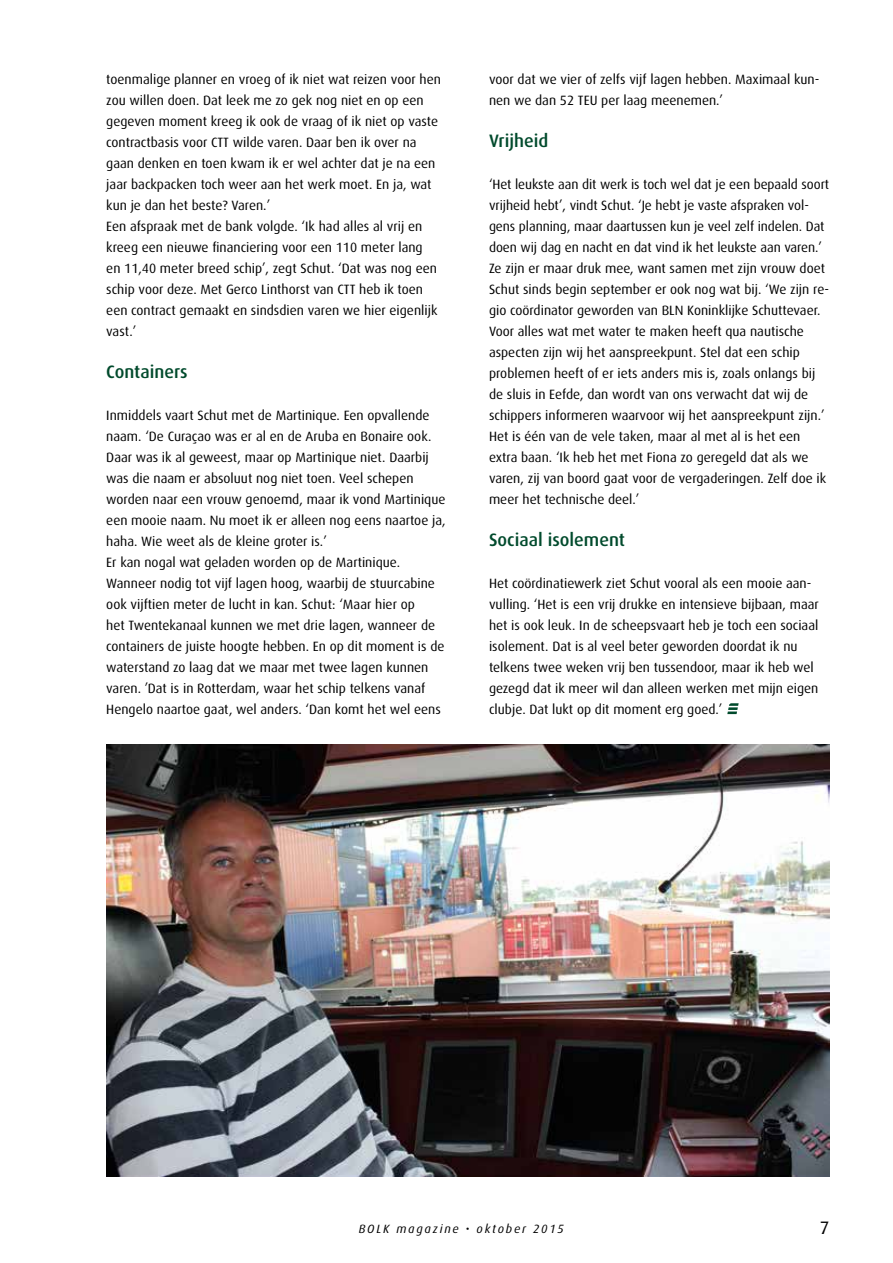
<style>
.page{position:relative;width:893px;height:1263px;background:#fff}
.page>*{position:absolute;margin:0;border:0;box-sizing:border-box;transform-origin:0 0}
.t1{font:500 18px "Dax";color:#004a2c}
.t2{font:18px "Dax";color:#000}
.t3{font:13.5px/21px "Dax";color:#000}
.t4{font:italic 12px "Dax";letter-spacing:.15em;color:#000}
.s1{font-style:normal}
</style>
<div class="page">
<svg style="left:727px;top:703px;width:12px;height:11px"></svg>
<img style="left:106px;top:744px;width:723px;height:432px">
<p class="t3" style="left:106px;top:69px;width:336px">toenmalige planner en vroeg of ik niet wat reizen voor hen zou willen doen. Dat leek me zo gek nog niet en op een gegeven moment kreeg ik ook de vraag of ik niet op vaste contractbasis voor CTT wilde varen. Daar ben ik over na gaan denken en toen kwam ik er wel achter dat je na een jaar backpacken toch weer aan het werk moet. En ja, wat kun je dan het beste? Varen.’<br>Een afspraak met de bank volgde. ‘Ik had alles al vrij en kreeg een nieuwe financiering voor een 110 meter lang<br>en 11,40 meter breed schip’, zegt Schut. ‘Dat was nog een schip voor deze. Met Gerco Linthorst van CTT heb ik toen een contract gemaakt en sindsdien varen we hier eigenlijk vast.’</p>
<h1 class="t1" style="left:106px;top:362px;width:83px">Containers</h1>
<p class="t3" style="left:106px;top:405px;width:341px">Inmiddels vaart Schut met de Martinique. Een opvallende naam. ‘De Curaçao was er al en de Aruba en Bonaire ook.<br>Daar was ik al geweest, maar op Martinique niet. Daarbij was die naam er absoluut nog niet toen. Veel schepen worden naar een vrouw genoemd, maar ik vond Martinique een mooie naam. Nu moet ik er alleen nog eens naartoe ja, haha. Wie weet als de kleine groter is.’<br>Er kan nogal wat geladen worden op de Martinique.<br>Wanneer nodig tot vijf lagen hoog, waarbij de stuurcabine ook vijftien meter de lucht in kan. Schut: ‘Maar hier op<br>het Twentekanaal kunnen we met drie lagen, wanneer de containers de juiste hoogte hebben. En op dit moment is de waterstand zo laag dat we maar met twee lagen kunnen varen. ’Dat is in Rotterdam, waar het schip telkens vanaf Hengelo naartoe gaat, wel anders. ‘Dan komt het wel eens</p>
<p class="t3" style="left:489px;top:69px;width:332px">voor dat we vier of zelfs vijf lagen hebben. Maximaal kun&shy;nen we dan 52 TEU per laag meenemen.’</p>
<h1 class="t1" style="left:489px;top:131px;width:61px">Vrijheid</h1>
<p class="t3" style="left:489px;top:174px;width:342px">‘Het leukste aan dit werk is toch wel dat je een bepaald soort vrijheid hebt’, vindt Schut. ‘Je hebt je vaste afspraken vol&shy;gens planning, maar daartussen kun je veel zelf indelen. Dat doen wij dag en nacht en dat vind ik het leukste aan varen.’ Ze zijn er maar druk mee, want samen met zijn vrouw doet Schut sinds begin september er ook nog wat bij. ‘We zijn re&shy;gio coördinator geworden van BLN Koninklijke Schuttevaer.<br>Voor alles wat met water te maken heeft qua nautische aspecten zijn wij het aanspreekpunt. Stel dat een schip problemen heeft of er iets anders mis is, zoals onlangs bij de sluis in Eefde, dan wordt van ons verwacht dat wij de schippers informeren waarvoor wij het aanspreekpunt zijn.’ Het is één van de vele taken, maar al met al is het een extra baan. ‘Ik heb het met Fiona zo geregeld dat als we varen, zij van boord gaat voor de vergaderingen. Zelf doe ik meer het technische deel.’</p>
<h1 class="t1" style="left:489px;top:530px;width:138px">Sociaal isolement</h1>
<p class="t3" style="left:489px;top:573px;width:331px">Het coördinatiewerk ziet Schut vooral als een mooie aan&shy;vulling. ‘Het is een vrij drukke en intensieve bijbaan, maar het is ook leuk. In de scheepsvaart heb je toch een sociaal isolement. Dat is al veel beter geworden doordat ik nu telkens twee weken vrij ben tussendoor, maar ik heb wel gezegd dat ik meer wil dan alleen werken met mijn eigen clubje. Dat lukt op dit moment erg goed.’</p>
<p class="t4" style="left:359px;top:1222px;width:207px">BOLK magazine <span class="s1">•</span> oktober 2015</p>
<h1 class="t2" style="left:820px;top:1218px;width:11px">7</h1>
</div>
